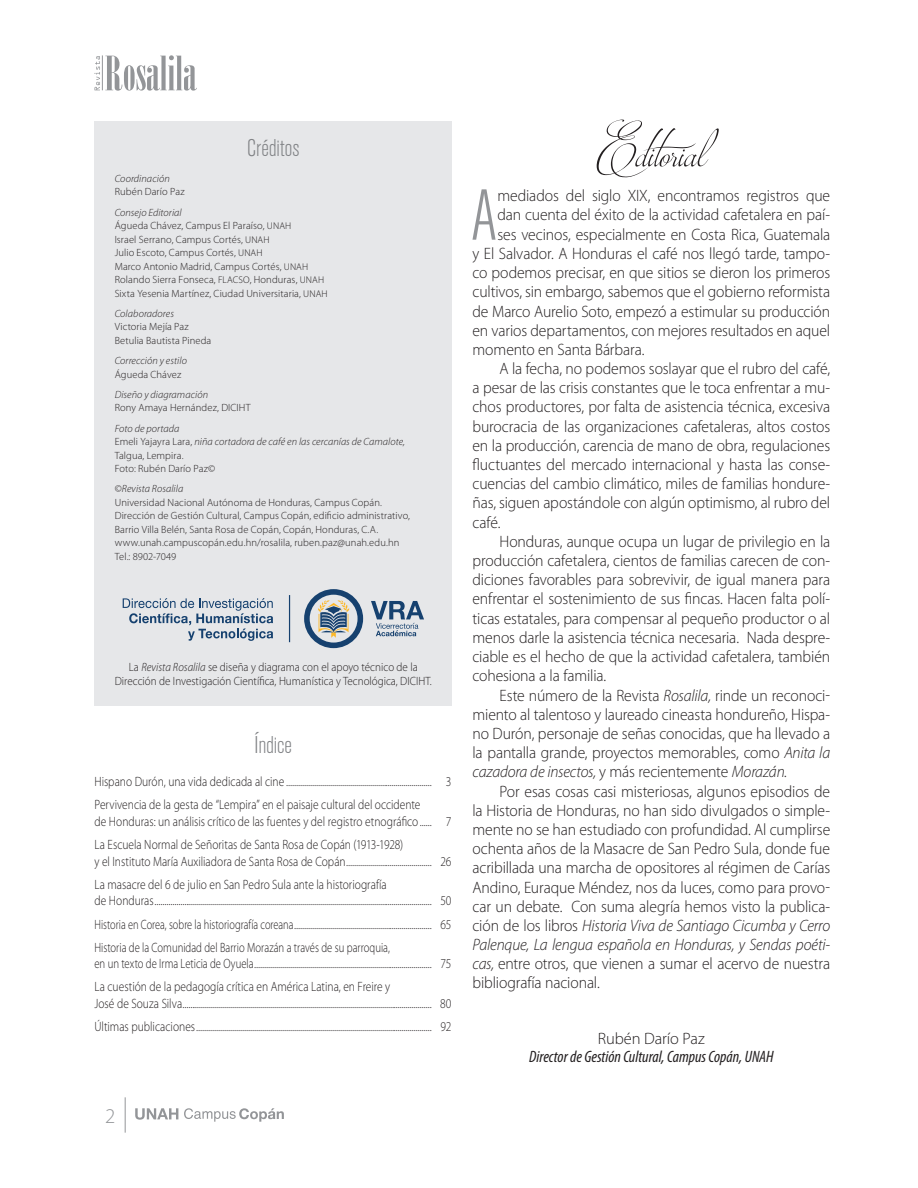
<style>
.page{position:relative;width:918px;height:1188px;background:#fff}
.page>*{position:absolute;margin:0;border:0;box-sizing:border-box;transform-origin:0 0}
.t1{font:300 condensed 70.95px "Akzidenz Grotesk BQ";color:#939598}
.t2{font:60px "Brotherhood Script";color:#231f20}
.t3{font:300 condensed 24px "Akzidenz Grotesk BQ";letter-spacing:-.005em;color:#808285}
.t4{font:300 21px "Myriad Pro";color:#939598}
.t5{font:300 16.5px "Myriad Pro";letter-spacing:-.01em;color:#231f20;scale:.95 1}
.t6{font:italic 300 16.5px "Myriad Pro";letter-spacing:-.01em;color:#231f20;scale:.95 1}
.t7{font:italic condensed 16.5px "Myriad Pro";letter-spacing:-.005em;color:#231f20}
.t8{font:300 16.5px "Myriad Pro";letter-spacing:-.01em;color:#231f20}
.t9{font:300 13.5px/23.2px "Myriad Pro";color:#231f20;scale:.85 1}
.t10{font:300 13.5px/23.2px "Myriad Pro";color:#231f20;scale:.79 1}
.t11{font:300 12px/14.4px "Myriad Pro";color:#231f20;text-align:center;scale:.92 1}
.t12{font:300 10.5px/13.5px "Myriad Pro";letter-spacing:.01em;color:#231f20}
.t13{font:italic 300 10.5px/13.5px "Myriad Pro";letter-spacing:.005em;color:#231f20}
.s1{font-style:italic}
.s2{font-size:9.75px}
.s3{font-style:normal}
</style>
<div class="page">
<svg style="left:94px;top:55px;width:103px;height:36px"></svg>
<hr style="left:102px;top:55px;width:1px;height:35px;background:#939598">
<hr style="left:125px;top:1097px;width:1px;height:36px;background:#939598">
<svg style="left:135px;top:1108px;width:43px;height:12px"></svg>
<svg style="left:184px;top:1108px;width:100px;height:14px"></svg>
<div style="left:94px;top:122px;width:358px;height:584px;background:#e6e7e9"></div>
<hr style="left:289px;top:595px;width:1px;height:47px;background:#16416f">
<svg style="left:371px;top:601px;width:53px;height:35px"></svg>
<svg style="left:304px;top:589px;width:59px;height:59px"></svg>
<svg style="left:123px;top:598px;width:150px;height:43px"></svg>
<h3 class="t3" style="left:247px;top:135px;width:54px">Créditos</h3>
<p class="t13" style="left:115px;top:171px;width:57px">Coordinación</p>
<p class="t12" style="left:115px;top:185px;width:71px">Rubén Darío Paz</p>
<p class="t12" style="left:115px;top:205px;width:214px"><span class="s1">Consejo Editorial<br></span>Águeda Chávez, Campus El Paraíso, <span class="s2">UNAH<br></span>Israel Serrano, Campus Cortés, <span class="s2">UNAH<br></span>Julio Escoto, Campus Cortés, <span class="s2">UNAH<br></span>Marco Antonio Madrid, Campus Cortés, <span class="s2">UNAH </span>Rolando Sierra Fonseca, <span class="s2">FLACSO</span>, Honduras, <span class="s2">UNAH </span>Sixta Yesenia Martínez, Ciudad Universitaria, <span class="s2">UNAH</span></p>
<p class="t13" style="left:115px;top:306px;width:61px">Colaboradores</p>
<p class="t12" style="left:115px;top:320px;width:98px">Victoria Mejía Paz<br>Betulia Bautista Pineda</p>
<p class="t13" style="left:115px;top:354px;width:74px">Corrección y estilo</p>
<p class="t12" style="left:115px;top:367px;width:68px">Águeda Chávez</p>
<p class="t13" style="left:115px;top:387px;width:95px">Diseño y diagramación</p>
<p class="t12" style="left:115px;top:401px;width:137px">Rony Amaya Hernández, DICIHT</p>
<p class="t13" style="left:115px;top:421px;width:292px">Foto de portada<br><span class="s3">Emeli Yajayra Lara,</span> niña cortadora de café en las cercanías de Camalote,<br><span class="s3">Talgua, Lempira.<br>Foto: Rubén Darío Paz©</span></p>
<p class="t12" style="left:115px;top:482px;width:297px">©<span class="s1">Revista Rosalila<br></span>Universidad Nacional Autónoma de Honduras, Campus Copán.<br>Dirección de Gestión Cultural, Campus Copán, edificio administrativo, Barrio Villa Belén, Santa Rosa de Copán, Copán, Honduras, C.A. www.unah.campuscopán.edu.hn/rosalila, ruben.paz@unah.edu.hn Tel.: 8902-7049</p>
<p class="t11" style="left:115px;top:660px;width:346px">La <span class="s1">Revista Rosalila</span> se diseña y diagrama con el apoyo técnico de la<br>Dirección de Investigación Científica, Humanística y Tecnológica, DICIHT.</p>
<h3 class="t3" style="left:255px;top:732px;width:39px">Índice</h3>
<p class="t9" style="left:94px;top:770px;width:421px">Hispano Durón, una vida dedicada al cine ......................................................................... 3<br>Pervivencia de la gesta de “Lempira” en el paisaje cultural del occidente</p>
<p class="t9" style="left:94px;top:810px;width:421px">de Honduras: un análisis crítico de las fuentes y del registro etnográfico ...... 7<br>La Escuela Normal de Señoritas de Santa Rosa de Copán (1913-1928)</p>
<p class="t9" style="left:94px;top:849px;width:422px">y el Instituto María Auxiliadora de Santa Rosa de Copán........................................... 26<br>La masacre del 6 de julio en San Pedro Sula ante la historiografía</p>
<p class="t9" style="left:94px;top:889px;width:421px;text-align:justify">de Honduras........................................................................................................................................... 50<br>Historia en Corea, sobre la historiografía coreana..................................................................... 65<br>Historia de la Comunidad del Barrio Morazán a través de su parroquia,</p>
<p class="t10" style="left:94px;top:952px;width:453px">en un texto de Irma Leticia de Oyuela......................................................................................... 75<br>La cuestión de la pedagogía crítica en América Latina, en Freire y</p>
<p class="t9" style="left:94px;top:992px;width:422px">José de Souza Silva............................................................................................................................. 80<br>Últimas publicaciones...................................................................................................................... 92</p>
<p class="t4" style="left:105px;top:1103px;width:12px">2</p>
<h2 class="t2" style="left:597px;top:112px;width:112px">Editorial</h2>
<h1 class="t1" style="left:471px;top:177px;width:28px">A</h1>
<p class="t5" style="left:497px;top:186px;width:352px">mediados del siglo XIX, encontramos registros que</p>
<p class="t5" style="left:497px;top:205px;width:352px">dan cuenta del éxito de la actividad cafetalera en paí-</p>
<p class="t5" style="left:497px;top:224px;width:352px">ses vecinos, especialmente en Costa Rica, Guatemala</p>
<p class="t5" style="left:473px;top:243px;width:378px">y El Salvador. A Honduras el café nos llegó tarde, tampo-</p>
<p class="t5" style="left:472px;top:263px;width:378px">co podemos precisar, en que sitios se dieron los primeros</p>
<p class="t5" style="left:472px;top:282px;width:378px">cultivos, sin embargo, sabemos que el gobierno reformista</p>
<p class="t5" style="left:472px;top:301px;width:378px">de Marco Aurelio Soto, empezó a estimular su producción</p>
<p class="t5" style="left:472px;top:320px;width:378px">en varios departamentos, con mejores resultados en aquel</p>
<p class="t5" style="left:472px;top:339px;width:183px">momento en Santa Bárbara.</p>
<p class="t5" style="left:499px;top:359px;width:350px">A la fecha, no podemos soslayar que el rubro del café,</p>
<p class="t5" style="left:472px;top:378px;width:378px">a pesar de las crisis constantes que le toca enfrentar a mu-</p>
<p class="t5" style="left:472px;top:397px;width:378px">chos productores, por falta de asistencia técnica, excesiva</p>
<p class="t5" style="left:472px;top:416px;width:378px">burocracia de las organizaciones cafetaleras, altos costos</p>
<p class="t5" style="left:472px;top:435px;width:378px">en la producción, carencia de mano de obra, regulaciones</p>
<p class="t5" style="left:472px;top:455px;width:378px">fluctuantes del mercado internacional y hasta las conse-</p>
<p class="t5" style="left:472px;top:474px;width:378px">cuencias del cambio climático, miles de familias hondure-</p>
<p class="t5" style="left:472px;top:493px;width:378px">ñas, siguen apostándole con algún optimismo, al rubro del</p>
<p class="t5" style="left:472px;top:512px;width:31px">café.</p>
<p class="t5" style="left:499px;top:531px;width:350px">Honduras, aunque ocupa un lugar de privilegio en la</p>
<p class="t5" style="left:472px;top:551px;width:378px">producción cafetalera, cientos de familias carecen de con-</p>
<p class="t5" style="left:472px;top:570px;width:378px">diciones favorables para sobrevivir, de igual manera para</p>
<p class="t5" style="left:472px;top:589px;width:378px">enfrentar el sostenimiento de sus fincas. Hacen falta polí-</p>
<p class="t5" style="left:472px;top:608px;width:378px">ticas estatales, para compensar al pequeño productor o al</p>
<p class="t5" style="left:472px;top:627px;width:378px">menos darle la asistencia técnica necesaria. Nada despre-</p>
<p class="t5" style="left:472px;top:647px;width:378px">ciable es el hecho de que la actividad cafetalera, también</p>
<p class="t5" style="left:472px;top:666px;width:142px">cohesiona a la familia.</p>
<p class="t5" style="left:499px;top:685px;width:350px">Este número de la Revista <span class="s1">Rosalila,</span> rinde un reconoci-</p>
<p class="t5" style="left:472px;top:704px;width:378px">miento al talentoso y laureado cineasta hondureño, Hispa-</p>
<p class="t5" style="left:472px;top:723px;width:378px">no Durón, personaje de señas conocidas, que ha llevado a</p>
<p class="t5" style="left:472px;top:743px;width:378px">la pantalla grande, proyectos memorables, como <span class="s1">Anita la</span></p>
<p class="t6" style="left:472px;top:762px;width:333px">cazadora de insectos, <span class="s3">y más recientemente</span> Morazán.</p>
<p class="t5" style="left:499px;top:781px;width:350px">Por esas cosas casi misteriosas, algunos episodios de</p>
<p class="t5" style="left:472px;top:800px;width:378px">la Historia de Honduras, no han sido divulgados o simple-</p>
<p class="t5" style="left:472px;top:819px;width:378px">mente no se han estudiado con profundidad. Al cumplirse</p>
<p class="t5" style="left:472px;top:839px;width:378px">ochenta años de la Masacre de San Pedro Sula, donde fue</p>
<p class="t5" style="left:472px;top:858px;width:378px">acribillada una marcha de opositores al régimen de Carías</p>
<p class="t5" style="left:472px;top:877px;width:378px">Andino, Euraque Méndez, nos da luces, como para provo-</p>
<p class="t5" style="left:472px;top:896px;width:378px">car un debate. Con suma alegría hemos visto la publica-</p>
<p class="t6" style="left:472px;top:915px;width:378px"><span class="s3">ción de los libros</span> Historia Viva de Santiago Cicumba y Cerro</p>
<p class="t6" style="left:472px;top:935px;width:378px">Palenque, La lengua española en Honduras, y Sendas poéti-</p>
<p class="t5" style="left:472px;top:954px;width:378px"><span class="s1">cas,</span> entre otros, que vienen a sumar el acervo de nuestra</p>
<p class="t5" style="left:472px;top:973px;width:136px">bibliografía nacional.</p>
<p class="t8" style="left:598px;top:1029px;width:108px">Rubén Darío Paz</p>
<p class="t7" style="left:529px;top:1047px;width:246px">Director de Gestión Cultural, Campus Copán, UNAH</p>
</div>
